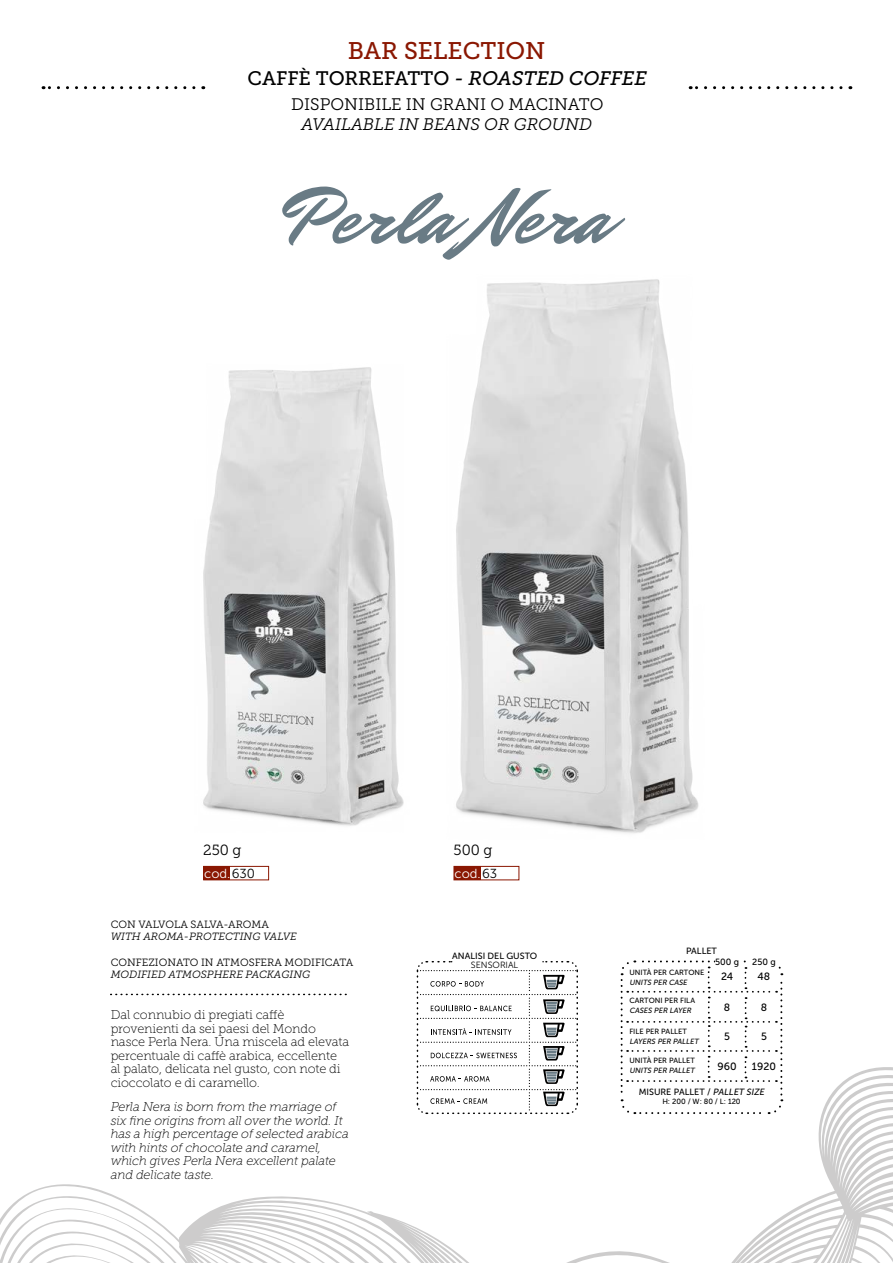
<style>
.page{position:relative;width:893px;height:1263px;background:#fff}
.page>*{position:absolute;margin:0;border:0;box-sizing:border-box;transform-origin:0 0}
.t1{font:80.85px "Mr Dafoe";color:#697b85}
.t2{font:24px "Museo Slab 500";color:#8a1702}
.t3{font:19.5px "Museo Slab 500";color:#000}
.t4{font:16.65px "Museo Slab 300";color:#000}
.t5{font:italic 16.65px "Museo Slab 300";color:#000}
.t6{font:14.7px "Museo Slab 300";color:#000}
.t7{font:13.05px "Museo Sans 300";color:#fff}
.t8{font:italic 12.75px/13.5px "Museo Slab 100";letter-spacing:-.01em;color:#000}
.t9{font:12.75px/13.5px "Museo Slab 100";letter-spacing:-.01em;color:#000}
.t10{font:10.5px "Museo Slab 300";color:#000}
.t11{font:italic 10.5px "Museo Slab 300";color:#000}
.t12{font:10.5px "Museo Sans 500";color:#000}
.t13{font:9px "Museo Sans 500";color:#000}
.t14{font:9px "Museo Sans 300";color:#000}
.t15{font:7.5px "Museo Sans 500";color:#000}
.t16{font:italic 7.5px "Museo Sans 500";color:#000}
.s1{font-style:italic}
.s2{color:#000}
</style>
<div class="page">
<svg style="left:43px;top:86px;width:151px;height:3px"></svg>
<svg style="left:690px;top:86px;width:151px;height:3px"></svg>
<img style="left:203px;top:369px;width:136px;height:511px">
<img style="left:339px;top:279px;width:360px;height:602px">
<div style="left:203px;top:866px;width:66px;height:14px;border:1px solid #8a1702"></div>
<div style="left:204px;top:866px;width:26px;height:14px;background:#8a1702"></div>
<div style="left:454px;top:866px;width:65px;height:14px;border:1px solid #8a1702"></div>
<div style="left:454px;top:866px;width:27px;height:14px;background:#8a1702"></div>
<svg style="left:0;top:1184px;width:413px;height:79px"></svg>
<svg style="left:413px;top:1067px;width:480px;height:196px"></svg>
<svg style="left:620px;top:960px;width:163px;height:155px"></svg>
<div style="left:715px;top:957px;width:26px;height:9px;background:#fff"></div>
<div style="left:749px;top:956px;width:28px;height:9px;background:#fff"></div>
<svg style="left:111px;top:994px;width:235px;height:1px"></svg>
<svg style="left:416px;top:961px;width:163px;height:154px"></svg>
<h2 class="t2" style="left:348px;top:38px;width:199px">BAR SELECTION</h2>
<h3 class="t3" style="left:248px;top:67px;width:401px">CAFFÈ TORREFATTO <span class="s1">- ROASTED COFFEE</span></h3>
<h3 class="t4" style="left:291px;top:95px;width:314px">DISPONIBILE IN GRANI O MACINATO</h3>
<h3 class="t5" style="left:302px;top:115px;width:292px">AVAILABLE IN BEANS OR GROUND</h3>
<h1 class="t1" style="left:284px;top:163px;width:326px">Perla Nera</h1>
<p class="t6" style="left:203px;top:842px;width:40px">250 g</p>
<p class="t6" style="left:454px;top:842px;width:40px">500 g</p>
<p class="t7" style="left:204px;top:866px;width:52px">cod.<span class="s2">630</span></p>
<p class="t7" style="left:455px;top:866px;width:44px">cod.<span class="s2">63</span></p>
<p class="t10" style="left:111px;top:919px;width:160px">CON VALVOLA SALVA-AROMA</p>
<p class="t11" style="left:111px;top:931px;width:188px">WITH AROMA-PROTECTING VALVE</p>
<p class="t10" style="left:111px;top:957px;width:244px">CONFEZIONATO IN ATMOSFERA MODIFICATA</p>
<p class="t11" style="left:111px;top:969px;width:201px">MODIFIED ATMOSPHERE PACKAGING</p>
<p class="t9" style="left:111px;top:1008px;width:240px">Dal connubio di pregiati caffè provenienti da sei paesi del Mondo nasce Perla Nera. Una miscela ad elevata percentuale di caffè arabica, eccellente al palato, delicata nel gusto, con note di cioccolato e di caramello.</p>
<p class="t8" style="left:111px;top:1100px;width:240px">Perla Nera is born from the marriage of six fine origins from all over the world. It has a high percentage of selected arabica with hints of chocolate and caramel, which gives Perla Nera excellent palate and delicate taste.</p>
<p class="t13" style="left:452px;top:951px;width:87px">ANALISI DEL GUSTO</p>
<p class="t14" style="left:471px;top:960px;width:49px">SENSORIAL</p>
<p class="t13" style="left:686px;top:946px;width:32px">PALLET</p>
<p class="t13" style="left:715px;top:957px;width:25px">500 g</p>
<p class="t13" style="left:752px;top:957px;width:25px">250 g</p>
<p class="t15" style="left:629px;top:968px;width:77px">UNITÀ PER CARTONE</p>
<p class="t15" style="left:629px;top:997px;width:67px">CARTONI PER FILA</p>
<p class="t15" style="left:629px;top:1027px;width:59px">FILE PER PALLET</p>
<p class="t15" style="left:629px;top:1056px;width:67px">UNITÀ PER PALLET</p>
<p class="t13" style="left:639px;top:1087px;width:129px">MISURE PALLET / <span class="s1">PALLET SIZE</span></p>
<p class="t15" style="left:662px;top:1097px;width:80px">H: 200 / W: 80 / L: 120</p>
<p class="t12" style="left:721px;top:971px;width:14px">24</p>
<p class="t12" style="left:758px;top:971px;width:14px">48</p>
<p class="t12" style="left:724px;top:1001px;width:8px">8</p>
<p class="t12" style="left:761px;top:1001px;width:8px">8</p>
<p class="t12" style="left:724px;top:1031px;width:7px">5</p>
<p class="t12" style="left:761px;top:1031px;width:7px">5</p>
<p class="t12" style="left:717px;top:1061px;width:21px">960</p>
<p class="t12" style="left:752px;top:1061px;width:25px">1920</p>
<p class="t16" style="left:629px;top:978px;width:61px">UNITS PER CASE</p>
<p class="t16" style="left:629px;top:1006px;width:65px">CASES PER LAYER</p>
<p class="t16" style="left:629px;top:1037px;width:72px">LAYERS PER PALLET</p>
<p class="t16" style="left:629px;top:1066px;width:68px">UNITS PER PALLET</p>
</div>
